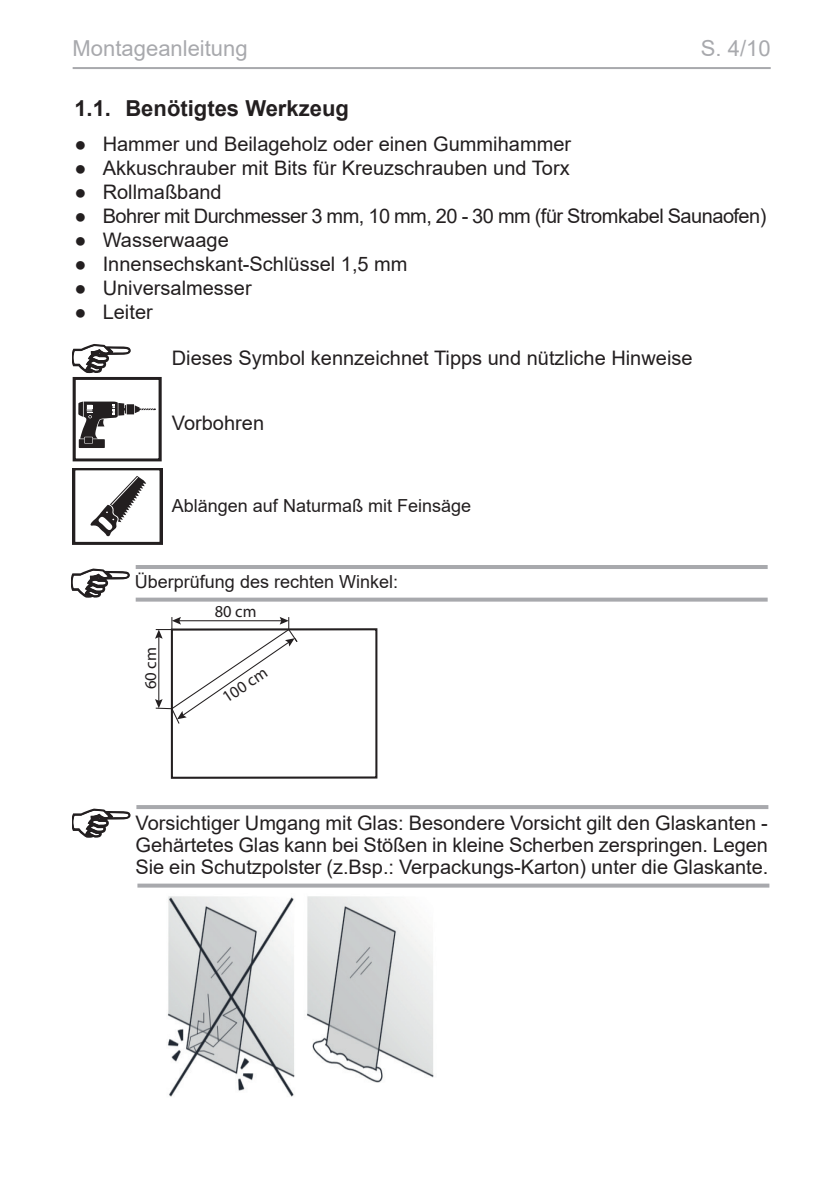
<style>
.page{position:relative;width:840px;height:1191px;background:#fff}
.page>*{position:absolute;margin:0;border:0;box-sizing:border-box;transform-origin:0 0}
.t1{font:22px "Arial";color:#a8a9ad}
.t2{font:700 22px "Arial";color:#231f20}
.t3{font:20px/22px "Arial";color:#231f20;text-align:justify}
.t4{font:20px "Arial";letter-spacing:-.025em;color:#231f20}
.t5{font:18px "Arial";color:#231f20}
.t6{font:16.8px "Myriad Pro";color:#231f20}
.t7{font:16.6px "Myriad Pro";color:#231f20}
.t8{font:16.4px "Myriad Pro";color:#231f20}
</style>
<div class="page">
<hr style="left:73px;top:67px;width:697px;height:2px;background:#a8a9ad">
<div style="left:171px;top:628px;width:206px;height:151px;border:2px solid #231f20"></div>
<svg style="left:155px;top:617px;width:143px;height:108px"></svg>
<svg style="left:72px;top:468px;width:90px;height:77px"></svg>
<div style="left:73px;top:377px;width:88px;height:84px;border:3px solid #231f20"></div>
<svg style="left:78px;top:401px;width:78px;height:47px"></svg>
<hr style="left:136px;top:565px;width:631px;height:4px;background:#a8a9ad">
<svg style="left:136px;top:597px;width:631px;height:4px;fill:#a8a9ad"></svg>
<svg style="left:72px;top:344px;width:59px;height:29px"></svg>
<svg style="left:72px;top:568px;width:58px;height:29px"></svg>
<hr style="left:136px;top:805px;width:632px;height:4px;background:#a8a9ad">
<svg style="left:137px;top:883px;width:632px;height:4px;fill:#a8a9ad"></svg>
<svg style="left:72px;top:808px;width:59px;height:29px"></svg>
<img style="left:167px;top:896px;width:267px;height:201px">
<p class="t1" style="left:73px;top:33px;width:176px">Montageanleitung</p>
<p class="t1" style="left:700px;top:33px;width:71px">S. 4/10</p>
<p class="t2" style="left:74px;top:93px;width:276px">1.1. Benötigtes Werkzeug</p>
<p class="t3" style="left:74px;top:133px;width:498px">● Hammer und Beilageholz oder einen Gummihammer</p>
<p class="t3" style="left:74px;top:157px;width:496px">● Akkuschrauber mit Bits für Kreuzschrauben und Torx</p>
<p class="t3" style="left:74px;top:181px;width:149px">● Rollmaßband</p>
<p class="t4" style="left:74px;top:202px;width:693px">● Bohrer mit Durchmesser 3 mm, 10 mm, 20 - 30 mm (für Stromkabel Saunaofen)</p>
<p class="t3" style="left:74px;top:229px;width:156px">● Wasserwaage</p>
<p class="t3" style="left:74px;top:253px;width:334px">● Innensechskant-Schlüssel 1,5 mm</p>
<p class="t3" style="left:74px;top:277px;width:179px">● Universalmesser</p>
<p class="t3" style="left:74px;top:301px;width:80px">● Leiter</p>
<p class="t3" style="left:172px;top:346px;width:522px">Dieses Symbol kennzeichnet Tipps und nützliche Hinweise</p>
<p class="t3" style="left:172px;top:411px;width:94px">Vorbohren</p>
<p class="t5" style="left:172px;top:493px;width:301px">Ablängen auf Naturmaß mit Feinsäge</p>
<p class="t5" style="left:135px;top:569px;width:265px">Überprüfung des rechten Winkel:</p>
<p class="t8" style="left:140px;top:689px;width:44px;rotate:-90deg">60 cm</p>
<p class="t6" style="left:215px;top:601px;width:43px">80 cm</p>
<p class="t7" style="left:218px;top:690px;width:52px;rotate:-34deg">100 cm</p>
<p class="t3" style="left:135px;top:811px;width:634px">Vorsichtiger Umgang mit Glas: Besondere Vorsicht gilt den Glaskanten - Gehärtetes Glas kann bei Stößen in kleine Scherben zerspringen. Legen Sie ein Schutzpolster (z.Bsp.: Verpackungs-Karton) unter die Glaskante.</p>
</div>
